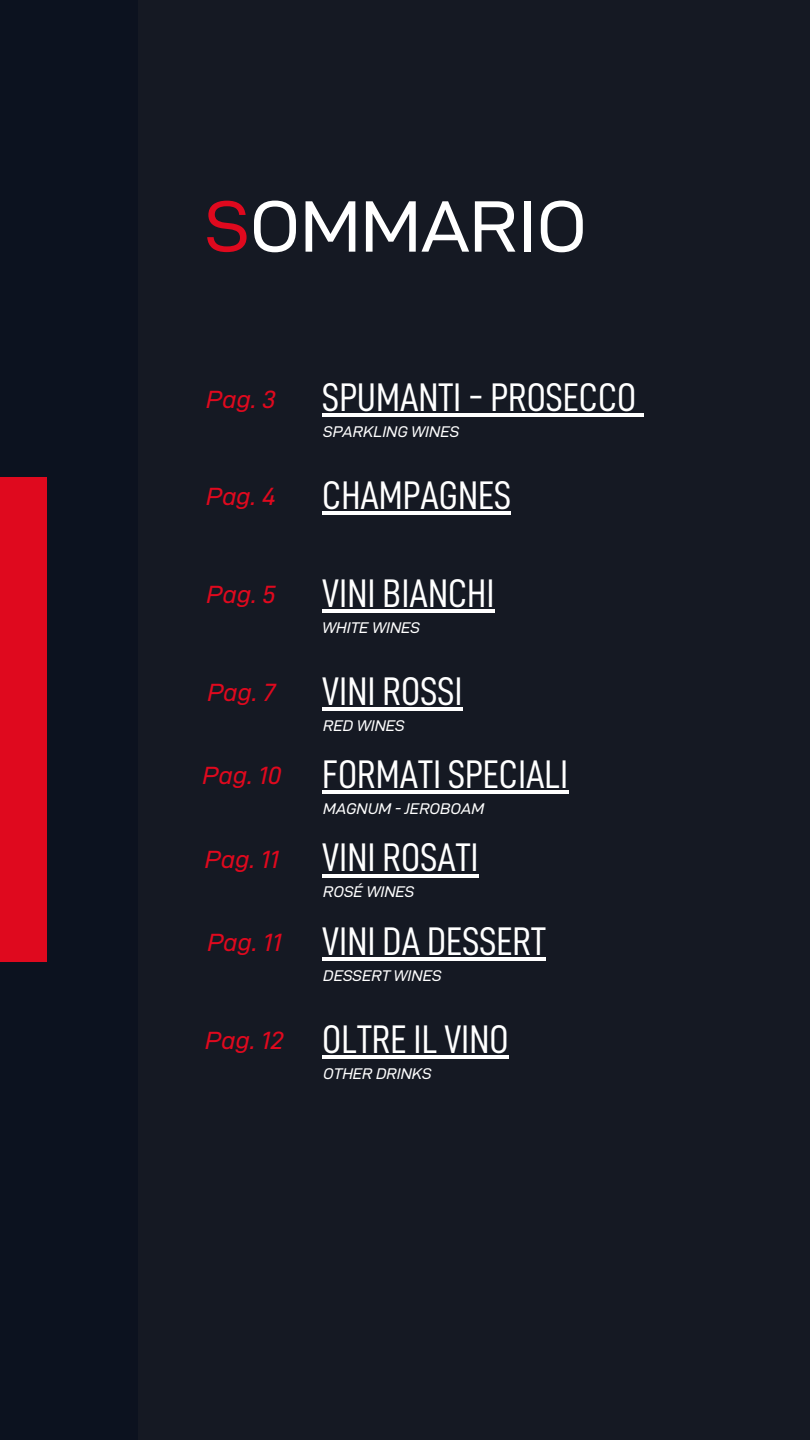
<style>
.page{position:relative;width:810px;height:1440px;background:#fff}
.page>*{position:absolute;margin:0;border:0;box-sizing:border-box;transform-origin:0 0}
.t1{font:73px "D DIN Exp";color:#fff}
.t2{font:40px "D DIN Condensed";color:#fff}
.t3{font:25px "D DIN Exp Italic";color:#df091e}
.t4{font:15.5px "D DIN Exp Italic";color:#fff}
.s1{color:#df091e}
</style>
<div class="page">
<div style="left:0;top:0;width:139px;height:1440px;background:#0c121f"></div>
<div style="left:0;top:478px;width:47px;height:484px;background:#df091e"></div>
<div style="left:138px;top:0;width:672px;height:1440px;background:#151923"></div>
<hr style="left:322px;top:414px;width:314px;height:3px;background:#fff">
<svg style="left:636px;top:414px;width:7px;height:3px"></svg>
<hr style="left:322px;top:511px;width:189px;height:4px;background:#fff">
<hr style="left:322px;top:609px;width:172px;height:4px;background:#fff">
<hr style="left:322px;top:707px;width:141px;height:4px;background:#fff">
<hr style="left:322px;top:790px;width:246px;height:4px;background:#fff">
<hr style="left:322px;top:874px;width:157px;height:3px;background:#fff">
<hr style="left:322px;top:957px;width:224px;height:4px;background:#fff">
<hr style="left:322px;top:1055px;width:187px;height:4px;background:#fff">
<h1 class="t1" style="left:205px;top:186px;width:384px"><span class="s1">S</span>OMMARIO</h1>
<h3 class="t3" style="left:206px;top:385px;width:71px">Pag. 3</h3>
<h3 class="t3" style="left:206px;top:483px;width:71px">Pag. 4</h3>
<h3 class="t3" style="left:207px;top:581px;width:71px">Pag. 5</h3>
<h2 class="t3" style="left:207px;top:678px;width:70px">Pag. 7</h2>
<p class="t3" style="left:203px;top:762px;width:80px">Pag. 10</p>
<h2 class="t3" style="left:205px;top:845px;width:76px">Pag. 11</h2>
<p class="t3" style="left:207px;top:929px;width:76px">Pag. 11</p>
<h2 class="t3" style="left:205px;top:1026px;width:80px">Pag. 12</h2>
<h3 class="t2" style="left:322px;top:378px;width:316px">SPUMANTI - PROSECCO</h3>
<p class="t4" style="left:323px;top:423px;width:137px">SPARKLING WINES</p>
<h3 class="t2" style="left:322px;top:476px;width:190px">CHAMPAGNES</h3>
<h2 class="t2" style="left:322px;top:574px;width:174px">VINI BIANCHI</h2>
<h2 class="t4" style="left:322px;top:619px;width:99px">WHITE WINES</h2>
<p class="t2" style="left:322px;top:671px;width:142px">VINI ROSSI</p>
<p class="t4" style="left:323px;top:717px;width:83px">RED WINES</p>
<h2 class="t2" style="left:322px;top:755px;width:248px">FORMATI SPECIALI</h2>
<h2 class="t4" style="left:323px;top:800px;width:162px">MAGNUM - JEROBOAM</h2>
<h3 class="t2" style="left:322px;top:838px;width:158px">VINI ROSATI</h3>
<p class="t4" style="left:323px;top:883px;width:93px">ROSÉ WINES</p>
<h3 class="t2" style="left:322px;top:922px;width:225px">VINI DA DESSERT</h3>
<h2 class="t4" style="left:323px;top:967px;width:120px">DESSERT WINES</h2>
<h3 class="t2" style="left:322px;top:1019px;width:188px">OLTRE IL VINO</h3>
<p class="t4" style="left:323px;top:1065px;width:110px">OTHER DRINKS</p>
</div>
